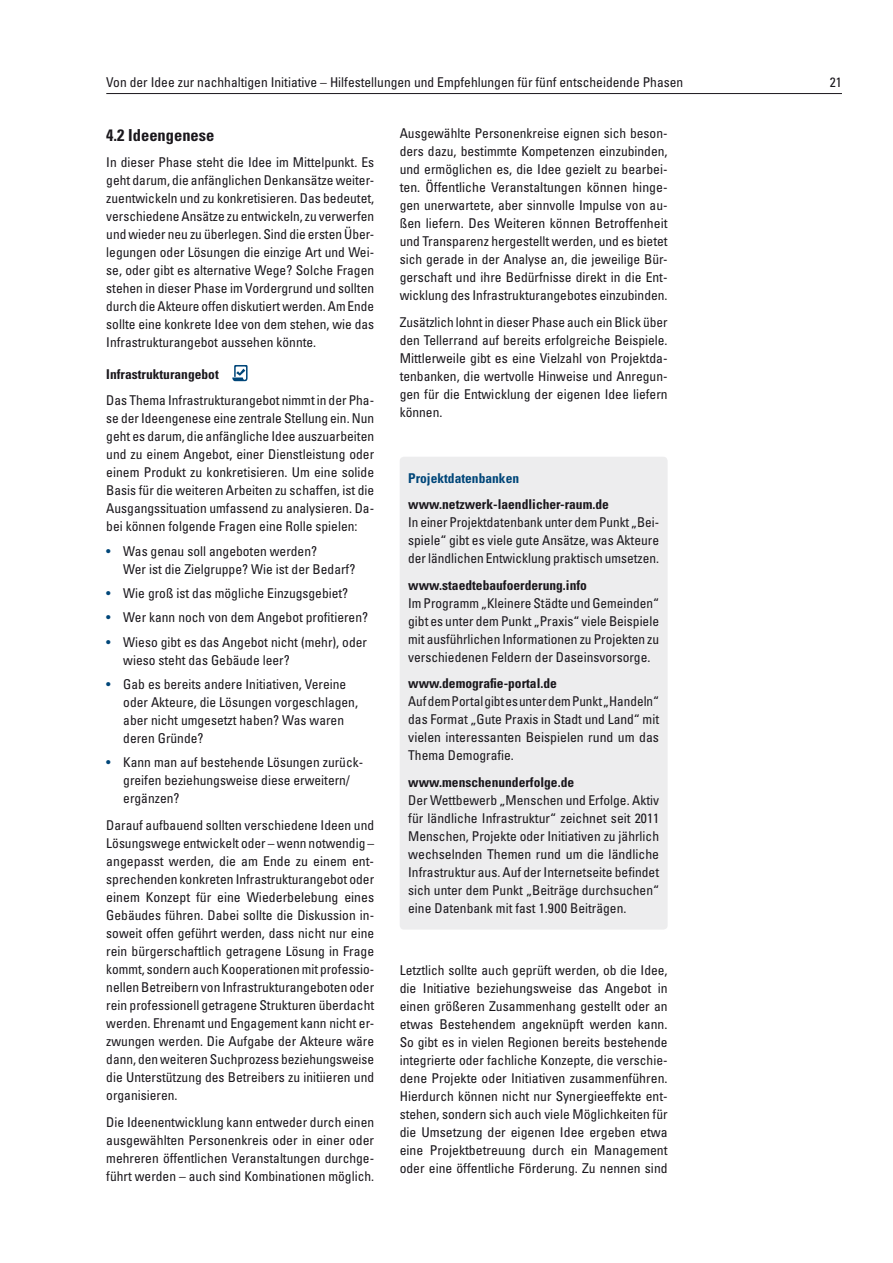
<style>
.page{position:relative;width:893px;height:1263px;background:#fff}
.page>*{position:absolute;margin:0;border:0;box-sizing:border-box;transform-origin:0 0}
.Überschrift_2Hierarc{font:700 condensed 16.5px "Univers LT";color:#1a171c}
.Fließtext{font:condensed 13.5px/18px "Univers LT";color:#1a171c;text-align:justify}
.Einzug{font:condensed 13.5px/18px "Univers LT";color:#1a171c}
.Fließtext-2{font:700 condensed 13.5px "Univers LT";color:#1a171c}
.Überschrift_3Hierarc{font:700 condensed 13.5px "Univers LT";color:#1a171c}
.Zwischenüberschrift{font:700 condensed 13.5px "Univers LT";color:#004679}
.s1{color:#004679}
</style>
<div class="page">
<hr style="left:106px;top:93px;width:736px;height:1px;background:#1a171c">
<div style="left:400px;top:457px;width:268px;height:472px;background:#ededee;border-radius:4px"></div>
<svg style="left:232px;top:365px;width:16px;height:16px"></svg>
<p class="Fließtext" style="left:106px;top:73px;width:578px">Von der Idee zur nachhaltigen Initiative – Hilfestellungen und Empfehlungen für fünf entscheidende Phasen</p>
<p class="Überschrift_2Hierarc" style="left:106px;top:125px;width:110px">4.2 Ideengenese</p>
<p class="Fließtext" style="left:106px;top:153px;width:269px">In dieser Phase steht die Idee im Mittelpunkt. Es geht darum, die anfänglichen Denkansätze weiter&shy;zuentwickeln und zu konkretisieren. Das bedeutet, verschiedene Ansätze zu entwickeln, zu verwerfen und wieder neu zu überlegen. Sind die ersten Über&shy;legungen oder Lösungen die einzige Art und Wei&shy;se, oder gibt es alternative Wege? Solche Fragen stehen in dieser Phase im Vordergrund und sollten durch die Akteure offen diskutiert werden. Am Ende sollte eine konkrete Idee von dem stehen, wie das Infrastrukturangebot aussehen könnte.</p>
<p class="Überschrift_3Hierarc" style="left:106px;top:365px;width:114px">Infrastrukturangebot</p>
<p class="Fließtext" style="left:106px;top:391px;width:269px">Das Thema Infrastrukturangebot nimmt in der Pha&shy;se der Ideengenese eine zentrale Stellung ein. Nun geht es darum, die anfängliche Idee auszuarbeiten und zu einem Angebot, einer Dienstleistung oder einem Produkt zu konkretisieren. Um eine solide Basis für die weiteren Arbeiten zu schaffen, ist die Ausgangssituation umfassend zu analysieren. Da&shy;bei können folgende Fragen eine Rolle spielen:</p>
<p class="Einzug" style="left:123px;top:541px;width:234px;text-indent:-17px"><span class="s1">•</span> Was genau soll angeboten werden?<br>Wer ist die Zielgruppe? Wie ist der Bedarf?</p>
<p class="Einzug" style="left:106px;top:584px;width:243px"><span class="s1">•</span> Wie groß ist das mögliche Einzugsgebiet?</p>
<p class="Einzug" style="left:106px;top:608px;width:263px"><span class="s1">•</span> Wer kann noch von dem Angebot profitieren?</p>
<p class="Einzug" style="left:123px;top:633px;width:245px;text-indent:-17px"><span class="s1">•</span> Wieso gibt es das Angebot nicht (mehr), oder wieso steht das Gebäude leer?</p>
<p class="Einzug" style="left:123px;top:675px;width:236px;text-indent:-17px"><span class="s1">•</span> Gab es bereits andere Initiativen, Vereine oder Akteure, die Lösungen vorgeschlagen, aber nicht umgesetzt haben? Was waren deren Gründe?</p>
<p class="Einzug" style="left:123px;top:753px;width:240px;text-indent:-17px"><span class="s1">•</span> Kann man auf bestehende Lösungen zurück&shy;greifen beziehungsweise diese erweitern/ ergänzen?</p>
<p class="Fließtext" style="left:106px;top:816px;width:269px">Darauf aufbauend sollten verschiedene Ideen und Lösungswege entwickelt oder – wenn notwendig – angepasst werden, die am Ende zu einem ent&shy;sprechenden konkreten Infrastrukturangebot oder einem Konzept für eine Wiederbelebung eines Gebäudes führen. Dabei sollte die Diskussion in&shy;soweit offen geführt werden, dass nicht nur eine rein bürgerschaftlich getragene Lösung in Frage kommt, sondern auch Kooperationen mit professio&shy;nellen Betreibern von Infrastrukturangeboten oder rein professionell getragene Strukturen überdacht werden. Ehrenamt und Engagement kann nicht er&shy;zwungen werden. Die Aufgabe der Akteure wäre dann, den weiteren Suchprozess beziehungsweise die Unterstützung des Betreibers zu initiieren und organisieren.</p>
<p class="Fließtext" style="left:106px;top:1112px;width:269px">Die Ideenentwicklung kann entweder durch einen ausgewählten Personenkreis oder in einer oder mehreren öffentlichen Veranstaltungen durchge&shy;führt werden – auch sind Kombinationen möglich.</p>
<p class="Fließtext" style="left:400px;top:124px;width:269px">Ausgewählte Personenkreise eignen sich beson&shy;ders dazu, bestimmte Kompetenzen einzubinden, und ermöglichen es, die Idee gezielt zu bearbei&shy;ten. Öffentliche Veranstaltungen können hinge&shy;gen unerwartete, aber sinnvolle Impulse von au&shy;ßen liefern. Des Weiteren können Betroffenheit und Transparenz hergestellt werden, und es bietet sich gerade in der Analyse an, die jeweilige Bür&shy;gerschaft und ihre Bedürfnisse direkt in die Ent&shy;wicklung des Infrastrukturangebotes einzubinden.</p>
<p class="Fließtext" style="left:400px;top:313px;width:269px">Zusätzlich lohnt in dieser Phase auch ein Blick über den Tellerrand auf bereits erfolgreiche Beispiele.<br>Mittlerweile gibt es eine Vielzahl von Projektda&shy;tenbanken, die wertvolle Hinweise und Anregun&shy;gen für die Entwicklung der eigenen Idee liefern können.</p>
<p class="Zwischenüberschrift" style="left:408px;top:470px;width:113px">Projektdatenbanken</p>
<p class="Fließtext-2" style="left:408px;top:496px;width:202px">www.netzwerk-laendlicher-raum.de</p>
<p class="Fließtext" style="left:408px;top:513px;width:252px">In einer Projektdatenbank unter dem Punkt „Bei&shy;spiele“ gibt es viele gute Ansätze, was Akteure der ländlichen Entwicklung praktisch umsetzen.</p>
<p class="Fließtext-2" style="left:408px;top:577px;width:180px">www.staedtebaufoerderung.info</p>
<p class="Fließtext" style="left:408px;top:594px;width:252px">Im Programm „Kleinere Städte und Gemeinden“ gibt es unter dem Punkt „Praxis“ viele Beispiele mit ausführlichen Informationen zu Projekten zu verschiedenen Feldern der Daseinsvorsorge.</p>
<p class="Fließtext-2" style="left:408px;top:675px;width:150px">www.demografie-portal.de</p>
<p class="Fließtext" style="left:408px;top:692px;width:252px">Auf dem Portal gibt es unter dem Punkt „Handeln“ das Format „Gute Praxis in Stadt und Land“ mit vielen interessanten Beispielen rund um das Thema Demografie.</p>
<p class="Fließtext-2" style="left:408px;top:774px;width:167px">www.menschenunderfolge.de</p>
<p class="Fließtext" style="left:408px;top:791px;width:252px">Der Wettbewerb „Menschen und Erfolge. Aktiv für ländliche Infrastruktur“ zeichnet seit 2011<br>Menschen, Projekte oder Initiativen zu jährlich wechselnden Themen rund um die ländliche Infrastruktur aus. Auf der Internetseite befindet sich unter dem Punkt „Beiträge durchsuchen“ eine Datenbank mit fast 1.900 Beiträgen.</p>
<p class="Fließtext" style="left:400px;top:961px;width:269px">Letztlich sollte auch geprüft werden, ob die Idee, die Initiative beziehungsweise das Angebot in einen größeren Zusammenhang gestellt oder an etwas Bestehendem angeknüpft werden kann.<br>So gibt es in vielen Regionen bereits bestehende integrierte oder fachliche Konzepte, die verschie&shy;dene Projekte oder Initiativen zusammenführen.<br>Hierdurch können nicht nur Synergieeffekte ent&shy;stehen, sondern sich auch viele Möglichkeiten für die Umsetzung der eigenen Idee ergeben etwa eine Projektbetreuung durch ein Management oder eine öffentliche Förderung. Zu nennen sind</p>
<p class="Fließtext" style="left:830px;top:73px;width:13px">21</p>
</div>
